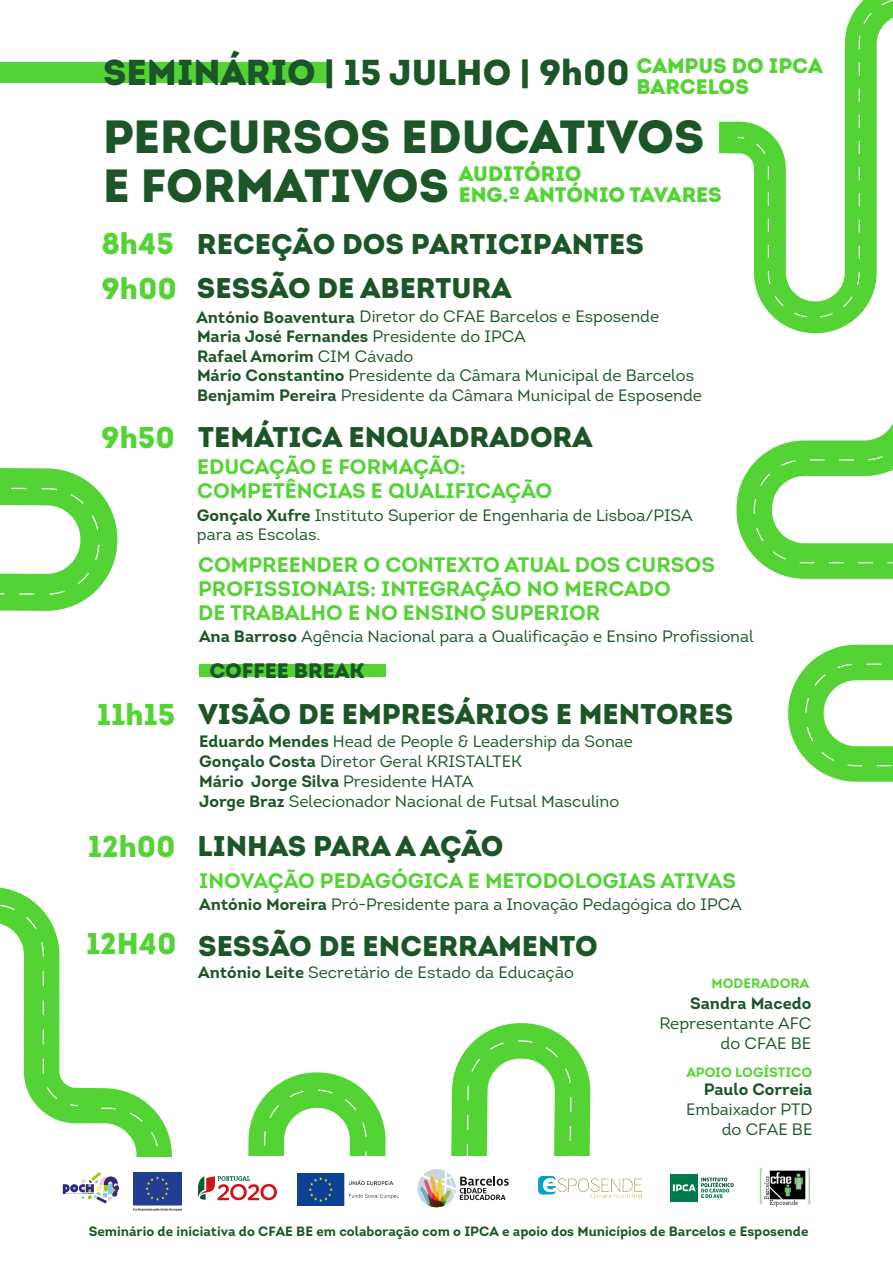
<style>
.page{position:relative;width:893px;height:1263px;background:#fff}
.page>*{position:absolute;margin:0;border:0;box-sizing:border-box;transform-origin:0 0}
.t1{font:900 46.5px/49.5px "Intro";color:#1c5628}
.t2{font:900 36px "Intro";color:#1c5628}
.t3{font:900 30px "Intro";color:#54d335}
.t4{font:900 28.5px "Intro";color:#1c5628}
.t5{font:700 21px/24px "Intro";color:#54d335}
.t6{font:900 21px/21px "Intro";color:#54d335}
.t7{font:900 21px "Intro";color:#1c5628}
.t8{font:16.5px/19.8px "Intro";color:#1c5628}
.t9{font:700 16.5px "Intro";color:#1c5628}
.t10{font:700 13.5px "Intro";color:#1c5628}
.t11{font:700 13.5px "Intro";color:#54d335}
.s1{font-size:30px;color:#54d335}
.s2{font-weight:700}
</style>
<div class="page">
<svg style="left:277px;top:1023px;width:314px;height:133px"></svg>
<div style="left:0;top:62px;width:330px;height:21px;background:#54d335"></div>
<div style="left:199px;top:664px;width:187px;height:13px;background:#54d335"></div>
<svg style="left:0;top:468px;width:118px;height:143px"></svg>
<svg style="left:719px;top:121px;width:137px;height:212px"></svg>
<svg style="left:749px;top:0;width:144px;height:318px"></svg>
<svg style="left:737px;top:136px;width:9px;height:4px"></svg>
<svg style="left:736px;top:423px;width:157px;height:359px"></svg>
<svg style="left:0;top:887px;width:277px;height:324px"></svg>
<img style="left:539px;top:1177px;width:102px;height:22px">
<div style="left:671px;top:1174px;width:27px;height:27px;background:#007a48"></div>
<svg style="left:673px;top:1177px;width:61px;height:21px"></svg>
<img style="left:759px;top:1168px;width:52px;height:39px">
<svg style="left:417px;top:1169px;width:92px;height:38px"></svg>
<img style="left:297px;top:1173px;width:101px;height:32px">
<img style="left:134px;top:1173px;width:47px;height:37px">
<h2 class="t2" style="left:103px;top:49px;width:528px">SEMINÁRIO | 15 JULHO | 9h00</h2>
<h1 class="t1" style="left:103px;top:111px;width:603px">PERCURSOS EDUCATIVOS<br>E FORMATIVOS</h1>
<p class="t6" style="left:637px;top:55px;width:188px">CAMPUS DO IPCA<br>BARCELOS</p>
<p class="t6" style="left:459px;top:163px;width:265px">AUDITÓRIO<br>ENG.º ANTÓNIO TAVARES</p>
<h3 class="t4" style="left:101px;top:225px;width:544px"><span class="s1">8h45</span> RECEÇÃO DOS PARTICIPANTES</h3>
<h3 class="t3" style="left:101px;top:268px;width:77px">9h00</h3>
<h3 class="t4" style="left:197px;top:270px;width:316px">SESSÃO DE ABERTURA</h3>
<p class="t8" style="left:196px;top:306px;width:507px"><span class="s2">António Boaventura</span> Diretor do CFAE Barcelos e Esposende <span class="s2">Maria José Fernandes</span> Presidente do IPCA<br><span class="s2">Rafael Amorim</span> CIM Cávado<br><span class="s2">Mário Constantino</span> Presidente da Câmara Municipal de Barcelos <span class="s2">Benjamim Pereira</span> Presidente da Câmara Municipal de Esposende</p>
<h3 class="t4" style="left:101px;top:419px;width:493px"><span class="s1">9h50</span> TEMÁTICA ENQUADRADORA</h3>
<p class="t5" style="left:197px;top:455px;width:357px">EDUCAÇÃO E FORMAÇÃO:<br>COMPETÊNCIAS E QUALIFICAÇÃO</p>
<p class="t8" style="left:197px;top:505px;width:497px"><span class="s2">Gonçalo Xufre</span> Instituto Superior de Engenharia de Lisboa/PISA para as Escolas.</p>
<p class="t5" style="left:198px;top:552px;width:518px">COMPREENDER O CONTEXTO ATUAL DOS CURSOS<br>PROFISSIONAIS: INTEGRAÇÃO NO MERCADO<br>DE TRABALHO E NO ENSINO SUPERIOR</p>
<p class="t8" style="left:199px;top:626px;width:556px"><span class="s2">Ana Barroso</span> Agência Nacional para a Qualificação e Ensino Profissional</p>
<p class="t7" style="left:209px;top:657px;width:157px">COFFEE BREAK</p>
<h3 class="t4" style="left:97px;top:695px;width:638px"><span class="s1">11h15</span> VISÃO DE EMPRESÁRIOS E MENTORES</h3>
<p class="t8" style="left:199px;top:732px;width:435px"><span class="s2">Eduardo Mendes</span> Head de People &amp; Leadership da Sonae <span class="s2">Gonçalo Costa</span> Diretor Geral KRISTALTEK<br><span class="s2">Mário Jorge Silva</span> Presidente HATA<br><span class="s2">Jorge Braz</span> Selecionador Nacional de Futsal Masculino</p>
<h3 class="t4" style="left:88px;top:827px;width:417px"><span class="s1">12h00</span> LINHAS PARA A AÇÃO</h3>
<p class="t5" style="left:199px;top:868px;width:538px">INOVAÇÃO PEDAGÓGICA E METODOLOGIAS ATIVAS</p>
<p class="t8" style="left:199px;top:895px;width:544px"><span class="s2">António Moreira</span> Pró-Presidente para a Inovação Pedagógica do IPCA</p>
<h3 class="t4" style="left:86px;top:928px;width:513px"><span class="s1">12H40</span> SESSÃO DE ENCERRAMENTO</h3>
<p class="t8" style="left:198px;top:962px;width:377px"><span class="s2">António Leite</span> Secretário de Estado da Educação</p>
<p class="t11" style="left:712px;top:974px;width:99px">MODERADORA</p>
<p class="t9" style="left:690px;top:993px;width:123px">Sandra Macedo</p>
<p class="t8" style="left:659px;top:1013px;width:153px;text-align:right">Representante AFC do CFAE BE</p>
<p class="t11" style="left:686px;top:1063px;width:127px">APOIO LOGÍSTICO</p>
<p class="t9" style="left:704px;top:1079px;width:110px">Paulo Correia</p>
<p class="t8" style="left:686px;top:1100px;width:128px;text-align:right">Embaixador PTD do CFAE BE</p>
<p class="t10" style="left:89px;top:1223px;width:721px">Seminário de iniciativa do CFAE BE em colaboração com o IPCA e apoio dos Municípios de Barcelos e Esposende</p>
</div>
